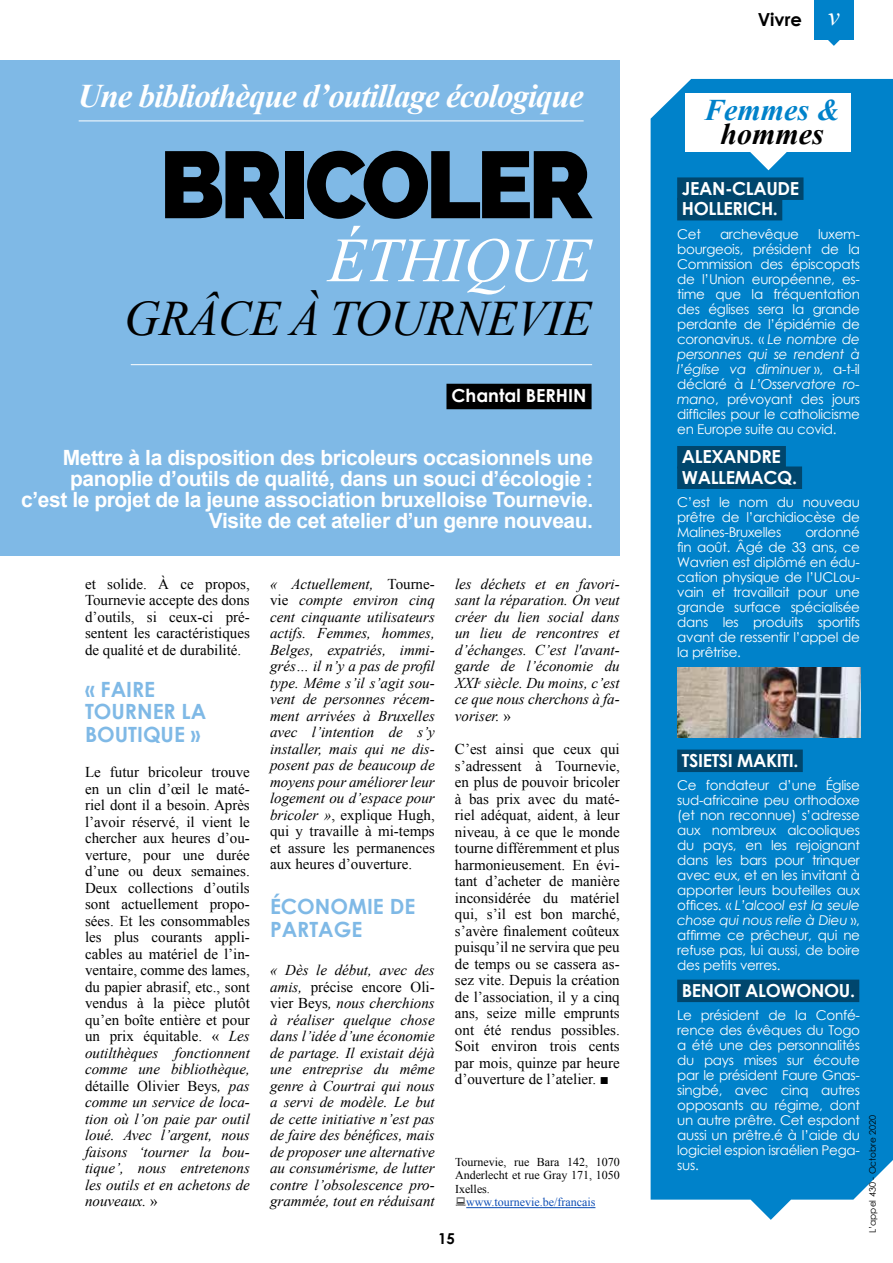
<style>
.page{position:relative;width:893px;height:1263px;background:#fff}
.page>*{position:absolute;margin:0;border:0;box-sizing:border-box;transform-origin:0 0}
.t1{font:800 94.5px "Raleway";letter-spacing:-.05em;color:#000}
.t2{font:italic 63px "Times New Roman";letter-spacing:-.015em;color:#fff}
.t3{font:italic 49.5px "Times New Roman";letter-spacing:-.015em;color:#000}
.t4{font:italic 700 33px "Times New Roman";letter-spacing:-.03em;color:#fff}
.t5{font:italic 700 30px "Times New Roman";color:#0082ca}
.t6{font:italic 700 30px "Times New Roman";color:#000}
.t7{font:700 21px/21px "Arial";letter-spacing:-.02em;color:#fff;text-align:right}
.t8{font:700 21px/22.5px "Century Gothic";color:#7fb9e6}
.t9{font:700 18px/20.5px "Century Gothic";letter-spacing:-.02em;color:#fff}
.t10{font:700 18px "Century Gothic";color:#fff}
.t11{font:700 18px "Century Gothic";color:#000}
.t12{font:15px/16.5px "Times New Roman";color:#000;text-align:justify}
.t13{font:italic 15px/16.5px "Times New Roman";color:#000;text-align:justify}
.t14{font:700 15px "Century Gothic";color:#000}
.t15{font:13.5px/15px "Century Gothic";letter-spacing:-.02em;color:#fff;text-align:justify}
.t16{font:12px/13.5px "Times New Roman";color:#000;text-align:justify}
.t17{font:12px "Times New Roman";color:#0b4cb4}
.t18{font:9px "Century Gothic";color:#000}
.s1{font-style:italic}
.s2{font-style:normal}
.s3{font-family:"Arial"}
.s4{font-family:"Times New Roman";font-weight:400;font-style:italic;font-size:26.1px;color:#fff}
</style>
<div class="page">
<div style="left:651px;top:79px;width:242px;height:1141px;background:#0082ca"></div>
<div style="left:685px;top:94px;width:166px;height:58px;background:#fff"></div>
<svg style="left:749px;top:152px;width:38px;height:18px"></svg>
<div style="left:677px;top:177px;width:126px;height:23px;background:#00466d"></div>
<div style="left:677px;top:198px;width:105px;height:22px;background:#00466d"></div>
<div style="left:677px;top:446px;width:109px;height:22px;background:#00466d"></div>
<div style="left:677px;top:466px;width:125px;height:23px;background:#00466d"></div>
<div style="left:677px;top:749px;width:126px;height:23px;background:#00466d"></div>
<div style="left:677px;top:979px;width:182px;height:23px;background:#00466d"></div>
<div style="left:0;top:60px;width:620px;height:496px;background:#7fb9e6"></div>
<hr style="left:79px;top:121px;width:505px;height:1px;background:#fff">
<hr style="left:131px;top:364px;width:461px;height:1px;background:#fff">
<div style="left:446px;top:384px;width:146px;height:25px;background:#000"></div>
<div style="left:814px;top:0;width:40px;height:39px;background:#0082ca"></div>
<svg style="left:827px;top:39px;width:13px;height:7px"></svg>
<hr style="left:466px;top:1207px;width:129px;height:1px;background:#0b4cb4">
<img style="left:677px;top:668px;width:183px;height:69px">
<h3 class="t4" style="left:78px;top:78px;width:507px">Une bibliothèque d’outillage écologique</h3>
<h1 class="t1" style="left:159px;top:130px;width:435px">BRICOLER</h1>
<h2 class="t2" style="left:328px;top:225px;width:265px">ÉTHIQUE</h2>
<h3 class="t3" style="left:124px;top:291px;width:469px">GRÂCE À TOURNEVIE</h3>
<p class="t10" style="left:451px;top:384px;width:136px">Chantal BERHIN</p>
<h3 class="t7" style="left:21px;top:448px;width:573px">Mettre à la disposition des bricoleurs occasionnels une panoplie d’outils de qualité, dans un souci d’écologie : c’est le projet de la jeune association bruxelloise Tournevie.<br>Visite de cet atelier d’un genre nouveau.</h3>
<p class="t12" style="left:85px;top:575px;width:166px">et solide. À ce propos, Tournevie accepte des dons d’outils, si ceux-ci pré&shy;sentent les caractéristiques de qualité et de durabilité.</p>
<h3 class="t8" style="left:85px;top:677px;width:123px">« FAIRE<br>TOURNER LA<br>BOUTIQUE »</h3>
<p class="t12" style="left:85px;top:764px;width:166px">Le futur bricoleur trouve en un clin d’œil le maté&shy;riel dont il a besoin. Après l’avoir réservé, il vient le chercher aux heures d’ou&shy;verture, pour une durée d’une ou deux semaines.<br>Deux collections d’outils sont actuellement propo&shy;sées. Et les consommables les plus courants appli&shy;cables au matériel de l’in&shy;ventaire, comme des lames, du papier abrasif, etc., sont vendus à la pièce plutôt qu’en boîte entière et pour un prix équitable. « <span class="s1">Les outilthèques fonctionnent comme une bibliothèque, </span>détaille Olivier Beys<span class="s1">, pas comme un service de loca&shy;tion où l’on paie par outil loué. Avec l’argent, nous faisons ‘tourner la bou&shy;tique’, nous entretenons les outils et en achetons de nouveaux.</span> »</p>
<p class="t13" style="left:270px;top:575px;width:166px">« Actuellement, <span class="s2">Tourne&shy;vie</span> compte environ cinq cent cinquante utilisateurs actifs. Femmes, hommes, Belges, expatriés, immi&shy;grés… il n’y a pas de profil type. Même s’il s’agit sou&shy;vent de personnes récem&shy;ment arrivées à Bruxelles avec l’intention de s’y installer, mais qui ne dis&shy;posent pas de beaucoup de moyens pour améliorer leur logement ou d’espace pour bricoler »<span class="s2">, explique Hugh, qui y travaille à mi-temps et assure les permanences aux heures d’ouverture.</span></p>
<h3 class="t8" style="left:270px;top:894px;width:147px">ÉCONOMIE DE<br>PARTAGE</h3>
<p class="t13" style="left:270px;top:962px;width:166px">« Dès le début, avec des amis, <span class="s2">précise encore Oli&shy;vier Beys</span>, nous cherchions à réaliser quelque chose dans l’idée d’une économie de partage. Il existait déjà une entreprise du même genre à Courtrai qui nous a servi de modèle. Le but de cette initiative n’est pas de faire des bénéfices, mais de proposer une alternative au consumérisme, de lutter contre l’obsolescence pro&shy;grammée, tout en réduisant</p>
<p class="t13" style="left:455px;top:575px;width:166px">les déchets et en favori&shy;sant la réparation. On veut créer du lien social dans un lieu de rencontres et d’échanges. C’est l'avant&shy;garde de l’économie du XXI<sup>e</sup> siècle. Du moins, c’est ce que nous cherchons à fa&shy;voriser. <span class="s2">»</span></p>
<p class="t12" style="left:455px;top:741px;width:166px">C’est ainsi que ceux qui s’adressent à Tournevie, en plus de pouvoir bricoler à bas prix avec du maté&shy;riel adéquat, aident, à leur niveau, à ce que le monde tourne différemment et plus harmonieusement. En évi&shy;tant d’acheter de manière inconsidérée du matériel qui, s’il est bon marché, s’avère finalement coûteux puisqu’il ne servira que peu de temps ou se cassera as&shy;sez vite. Depuis la création de l’association, il y a cinq ans, seize mille emprunts ont été rendus possibles.<br>Soit environ trois cents par mois, quinze par heure d’ouverture de l’atelier. <span class="s3">■</span></p>
<p class="t16" style="left:455px;top:1155px;width:166px">Tournevie, rue Bara 142, 1070<br>Anderlecht et rue Gray 171, 1050<br>Ixelles.</p>
<p class="t17" style="left:466px;top:1196px;width:131px">www.tournevie.be/francais</p>
<p class="t14" style="left:438px;top:1229px;width:18px">15</p>
<p class="t11" style="left:758px;top:8px;width:83px">Vivre <span class="s4">v</span></p>
<h3 class="t5" style="left:704px;top:93px;width:137px">Femmes &amp;</h3>
<h3 class="t6" style="left:720px;top:117px;width:105px">hommes</h3>
<p class="t9" style="left:682px;top:177px;width:119px">JEAN-CLAUDE<br>HOLLERICH.</p>
<p class="t15" style="left:677px;top:226px;width:25px">Cet</p>
<p class="t15" style="left:720px;top:226px;width:81px">archevêque</p>
<p class="t15" style="left:677px;top:226px;width:184px;text-indent:141px">luxem&shy;bourgeois, président de la Commission des épiscopats de l’Union européenne, es&shy;time que la fréquentation des églises sera la grande perdante de l’épidémie de coronavirus. « <span class="s1">Le nombre de personnes qui se rendent à l’église va diminuer</span> », a-t-il déclaré à <span class="s1">L’Osservatore ro&shy;mano</span>, prévoyant des jours difficiles pour le catholicisme en Europe suite au covid.</p>
<p class="t9" style="left:682px;top:446px;width:117px">ALEXANDRE<br>WALLEMACQ.</p>
<p class="t15" style="left:677px;top:494px;width:184px">C’est le nom du nouveau prêtre de l’archidiocèse de Malines-Bruxelles</p>
<p class="t15" style="left:677px;top:524px;width:184px;text-indent:128px">ordonné fin août. Âgé de 33 ans, ce Wavrien est diplômé en édu&shy;cation physique de l’UCLou&shy;vain et travaillait pour une grande surface spécialisée dans les produits sportifs avant de ressentir l’appel de la prêtrise.</p>
<p class="t9" style="left:682px;top:749px;width:118px">TSIETSI MAKITI.</p>
<p class="t15" style="left:677px;top:777px;width:184px">Ce fondateur d’une Église sud-africaine peu orthodoxe (et non reconnue) s’adresse aux nombreux alcooliques du pays, en les rejoignant dans les bars pour trinquer avec eux, et en les invitant à apporter leurs bouteilles aux offices. « <span class="s1">L’alcool est la seule chose qui nous relie à Dieu</span> », affirme ce prêcheur, qui ne refuse pas, lui aussi, de boire des petits verres.</p>
<p class="t9" style="left:682px;top:979px;width:175px">BENOIT ALOWONOU.</p>
<p class="t15" style="left:677px;top:1007px;width:184px">Le président de la Confé&shy;rence des évêques du Togo a été une des personnalités du pays mises sur écoute par le président Faure Gnas&shy;singbé, avec cinq autres opposants au régime, dont un autre prêtre. Cet espdont aussi un prêtre.é à l’aide du logiciel espion israélien Pega&shy;sus.</p>
<p class="t18" style="left:867px;top:1233px;width:120px;rotate:-90deg">L’appel 430 - Octobre 2020</p>
</div>
